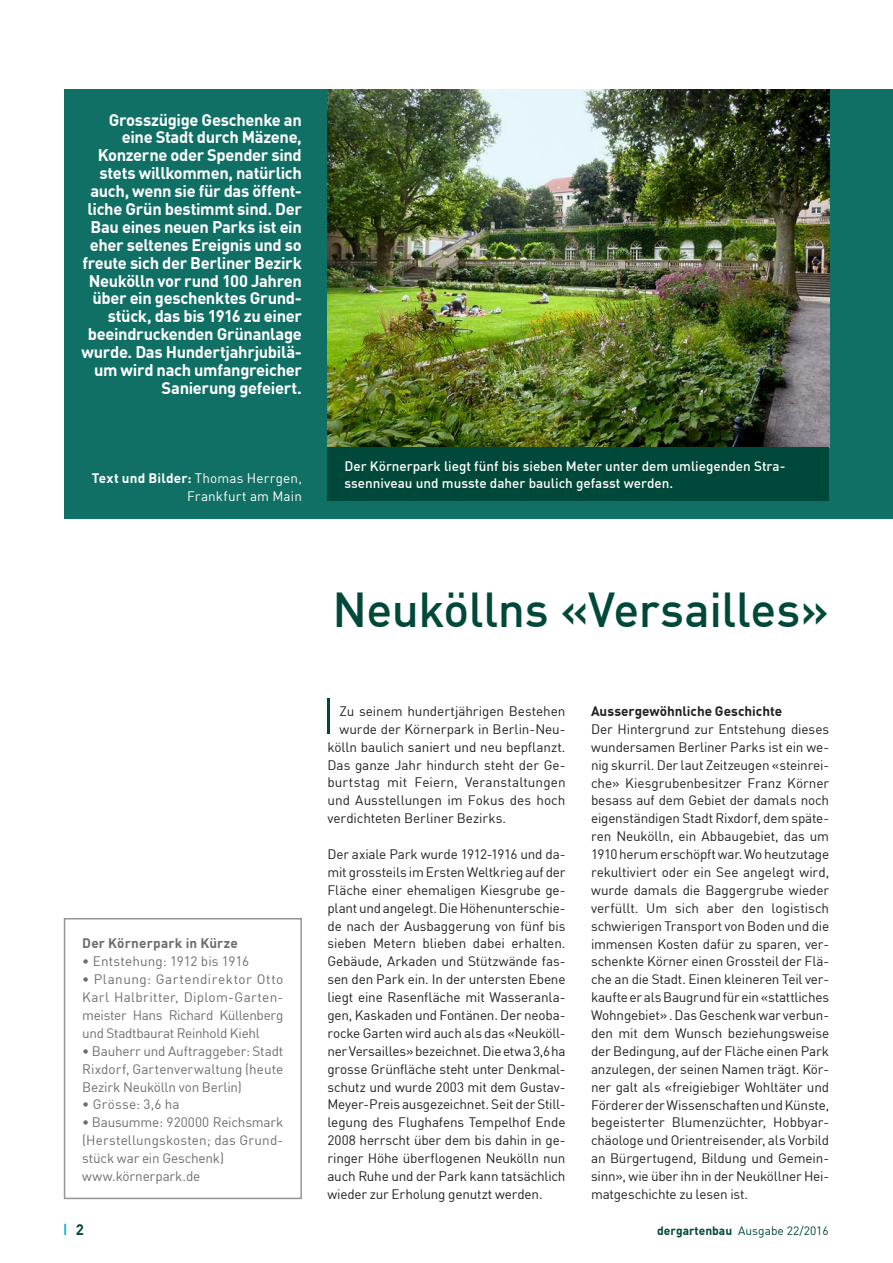
<style>
.page{position:relative;width:893px;height:1263px;background:#fff}
.page>*{position:absolute;margin:0;border:0;box-sizing:border-box;transform-origin:0 0}
.t1{font:500 48px "DIN Offc Pro";letter-spacing:-.01em;color:#004839}
.t2{font:700 16.5px/17.9px "DIN Offc Pro";letter-spacing:-.02em;color:#fff;text-align:right}
.t3{font:700 15px "DIN Offc Pro";color:#004839}
.t4{font:13.5px/17.9px "DIN Offc Pro";letter-spacing:-.005em;color:#231f20;text-align:justify}
.t5{font:13.5px/17.9px "DIN Offc Pro";letter-spacing:-.005em;color:#6c6d70;text-align:justify}
.t6{font:500 13.5px/16.5px "DIN Offc Pro";color:#fff}
.t7{font:13.5px/17.9px "DIN Offc Pro";letter-spacing:.01em;color:#fff;text-align:right}
.t8{font:700 13.5px "DIN Offc Pro";color:#231f20}
.t9{font:700 13.5px "DIN Offc Pro";letter-spacing:.01em;color:#6c6d70}
.t10{font:13.5px "DIN Offc Pro";letter-spacing:.015em;color:#6c6d70}
.t11{font:12px "DIN Offc Pro";color:#004839}
.s1{font-weight:700}
</style>
<div class="page">
<svg style="left:64px;top:1224px;width:2px;height:11px"></svg>
<div style="left:327px;top:90px;width:566px;height:429px;background:#107065"></div>
<div style="left:64px;top:90px;width:263px;height:429px;background:#107065"></div>
<img style="left:327px;top:90px;width:502px;height:358px">
<div style="left:327px;top:448px;width:502px;height:53px;background:#004839"></div>
<hr style="left:327px;top:698px;width:3px;height:36px;background:#004839">
<div style="left:64px;top:918px;width:238px;height:281px;border:2px solid #939598"></div>
<p class="t2" style="left:81px;top:108px;width:222px">Grosszügige Geschenke an eine Stadt durch Mäzene,<br>Konzerne oder Spender sind stets willkommen, natürlich auch, wenn sie für das öffent&shy;liche Grün bestimmt sind. Der<br>Bau eines neuen Parks ist ein eher seltenes Ereignis und so freute sich der Berliner Bezirk<br>Neukölln vor rund 100 Jahren über ein geschenktes Grund&shy;stück, das bis 1916 zu einer beeindruckenden Grünanlage wurde. Das Hundertjahrjubilä&shy;um wird nach umfangreicher<br>Sanierung gefeiert.</p>
<p class="t7" style="left:92px;top:468px;width:211px"><span class="s1">Text und Bilder:</span> Thomas Herrgen,<br>Frankfurt am Main</p>
<p class="t6" style="left:344px;top:457px;width:443px">Der Körnerpark liegt fünf bis sieben Meter unter dem umliegenden Stra&shy;ssenniveau und musste daher baulich gefasst werden.</p>
<p class="t9" style="left:82px;top:932px;width:157px">Der Körnerpark in Kürze</p>
<p class="t5" style="left:82px;top:951px;width:168px">• Entstehung: 1912 bis 1916</p>
<p class="t5" style="left:82px;top:969px;width:203px">• Planung: Gartendirektor Otto Karl Halbritter, Diplom-Garten&shy;meister Hans Richard Küllenberg und Stadtbaurat Reinhold Kiehl</p>
<p class="t5" style="left:82px;top:1040px;width:203px">• Bauherr und Auftraggeber: Stadt Rixdorf, Gartenverwaltung (heute Bezirk Neukölln von Berlin)</p>
<p class="t10" style="left:82px;top:1094px;width:99px">• Grösse: 3,6 ha</p>
<p class="t5" style="left:82px;top:1112px;width:203px;text-align:left">• Bausumme: 920000 Reichsmark (Herstellungskosten; das Grund&shy;stück war ein Geschenk) www.körnerpark.de</p>
<h1 class="t1" style="left:332px;top:570px;width:498px">Neuköllns «Versailles»</h1>
<p class="t4" style="left:339px;top:701px;width:228px">Zu seinem hundertjährigen Bestehen</p>
<p class="t4" style="left:339px;top:719px;width:228px">wurde der Körnerpark in Berlin-Neu-</p>
<p class="t4" style="left:327px;top:736px;width:240px">kölln baulich saniert und neu bepflanzt.</p>
<p class="t4" style="left:327px;top:754px;width:240px">Das ganze Jahr hindurch steht der Ge-</p>
<p class="t4" style="left:327px;top:772px;width:240px">burtstag mit Feiern, Veranstaltungen</p>
<p class="t4" style="left:327px;top:790px;width:240px">und Ausstellungen im Fokus des hoch</p>
<p class="t4" style="left:327px;top:808px;width:180px">verdichteten Berliner Bezirks.</p>
<p class="t4" style="left:327px;top:844px;width:240px">Der axiale Park wurde 1912-1916 und da&shy;mit grossteils im Ersten Weltkrieg auf der Fläche einer ehemaligen Kiesgrube ge&shy;plant und angelegt. Die Höhenunterschie&shy;de nach der Ausbaggerung von fünf bis sieben Metern blieben dabei erhalten.<br>Gebäude, Arkaden und Stützwände fas&shy;sen den Park ein. In der untersten Ebene liegt eine Rasenfläche mit Wasseranla&shy;gen, Kaskaden und Fontänen. Der neoba&shy;rocke Garten wird auch als das «Neuköll&shy;ner Versailles» bezeichnet. Die etwa 3,6ha grosse Grünfläche steht unter Denkmal&shy;schutz und wurde 2003 mit dem Gustav-Meyer-Preis ausgezeichnet. Seit der Still&shy;legung des Flughafens Tempelhof Ende 2008 herrscht über dem bis dahin in ge&shy;ringer Höhe überflogenen Neukölln nun auch Ruhe und der Park kann tatsächlich wieder zur Erholung genutzt werden.</p>
<p class="t8" style="left:591px;top:700px;width:193px">Aussergewöhnliche Geschichte</p>
<p class="t4" style="left:591px;top:719px;width:240px">Der Hintergrund zur Entstehung dieses wundersamen Berliner Parks ist ein we&shy;nig skurril. Der laut Zeitzeugen «steinrei&shy;che» Kiesgrubenbesitzer Franz Körner besass auf dem Gebiet der damals noch eigenständigen Stadt Rixdorf, dem späte&shy;ren Neukölln, ein Abbaugebiet, das um 1910 herum erschöpft war. Wo heutzutage rekultiviert oder ein See angelegt wird, wurde damals die Baggergrube wieder verfüllt. Um sich aber den logistisch schwierigen Transport von Boden und die immensen Kosten dafür zu sparen, ver&shy;schenkte Körner einen Grossteil der Flä&shy;che an die Stadt. Einen kleineren Teil ver&shy;kaufte er als Baugrund für ein «stattliches Wohngebiet» . Das Geschenk war verbun&shy;den mit dem Wunsch beziehungsweise der Bedingung, auf der Fläche einen Park anzulegen, der seinen Namen trägt. Kör&shy;ner galt als «freigiebiger Wohltäter und Förderer der Wissenschaften und Künste, begeisterter Blumenzüchter, Hobbyar&shy;chäologe und Orientreisender, als Vorbild an Bürgertugend, Bildung und Gemein&shy;sinn», wie über ihn in der Neuköllner Hei&shy;matgeschichte zu lesen ist.</p>
<p class="t3" style="left:76px;top:1217px;width:10px">2</p>
<p class="t11" style="left:657px;top:1221px;width:173px"><span class="s1">dergartenbau</span> Ausgabe 22/2016</p>
</div>
